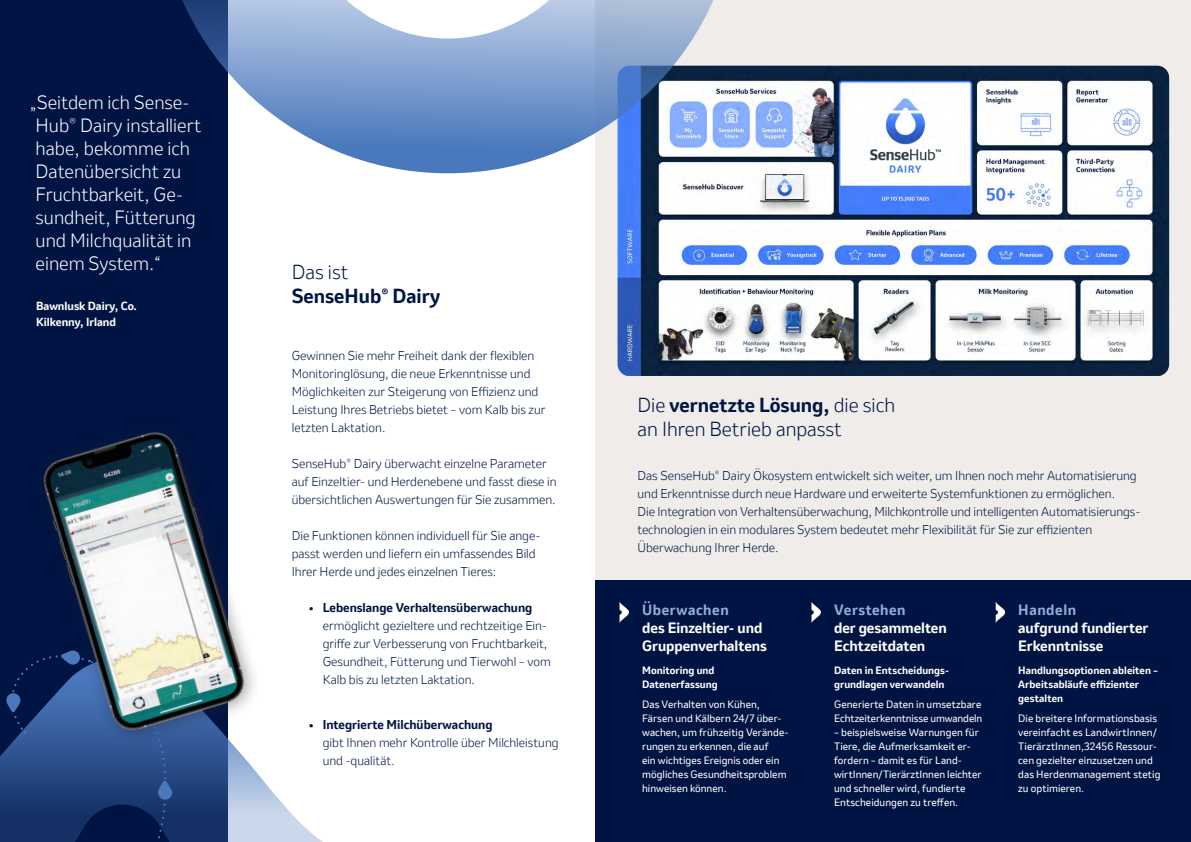
<style>
.page{position:relative;width:1191px;height:842px;background:#fff}
.page>*{position:absolute;margin:0;border:0;box-sizing:border-box;transform-origin:0 0}
.t1{font:300 19px/24px "Invention";color:#001443}
.t2{font:700 19px/24px "Invention";color:#001443}
.t3{font:300 18px/23px "Invention";color:#fff}
.t4{font:700 14px/18px "Invention";letter-spacing:-.005em;color:#fff}
.t5{font:700 14px "Invention";letter-spacing:.04em;color:#96add8}
.t6{font:300 12px/18px "Invention";color:#001443}
.t7{font:700 12px "Invention";color:#001443}
.t8{font:700 11px/16px "Invention";color:#fff}
.t9{font:10px/14px "Invention";letter-spacing:.005em;color:#fff}
.t10{font:700 10px/14px "Invention";letter-spacing:.005em;color:#fff}
.s1{font-weight:300}
.s2{font-weight:700}
</style>
<div class="page">
<div style="left:595px;top:0;width:596px;height:593px;background:#efece9"></div>
<div style="left:595px;top:580px;width:596px;height:262px;background:#001443"></div>
<div style="left:0;top:0;width:228px;height:842px;background:#001443"></div>
<svg style="left:187px;top:757px;width:136px;height:85px"></svg>
<svg style="left:0;top:750px;width:187px;height:92px"></svg>
<img style="left:6px;top:432px;width:248px;height:325px">
<img style="left:617px;top:66px;width:552px;height:310px">
<svg style="left:619px;top:601px;width:10px;height:22px"></svg>
<svg style="left:811px;top:601px;width:10px;height:22px"></svg>
<svg style="left:995px;top:601px;width:10px;height:22px"></svg>
<svg style="left:182px;top:0;width:556px;height:173px"></svg>
<h2 class="t3" style="left:36px;top:91px;width:167px;text-indent:-6px">„Seitdem ich Sense-<br>Hub<sup>®</sup> Dairy installiert habe, bekomme ich<br>Datenübersicht zu<br>Fruchtbarkeit, Ge&shy;sundheit, Fütterung und Milchqualität in einem System.“</h2>
<p class="t8" style="left:36px;top:298px;width:103px">Bawnlusk Dairy, Co.<br>Kilkenny, Irland</p>
<h1 class="t2" style="left:292px;top:260px;width:150px"><span class="s1">Das ist<br></span>SenseHub<sup>®</sup> Dairy</h1>
<p class="t6" style="left:292px;top:346px;width:255px">Gewinnen Sie mehr Freiheit dank der flexiblen Monitoringlösung, die neue Erkenntnisse und Möglichkeiten zur Steigerung von Effizienz und Leistung Ihres Betriebs bietet – vom Kalb bis zur letzten Laktation.</p>
<p class="t6" style="left:292px;top:454px;width:266px">SenseHub<sup>®</sup> Dairy überwacht einzelne Parameter auf Einzeltier- und Herdenebene und fasst diese in übersichtlichen Auswertungen für Sie zusammen.</p>
<p class="t6" style="left:292px;top:526px;width:250px">Die Funktionen können individuell für Sie ange&shy;passt werden und liefern ein umfassendes Bild<br>Ihrer Herde und jedes einzelnen Tieres:</p>
<p class="t7" style="left:309px;top:598px;width:225px">• Lebenslange Verhaltensüberwachung</p>
<p class="t6" style="left:323px;top:616px;width:229px">ermöglicht gezieltere und rechtzeitige Ein&shy;griffe zur Verbesserung von Fruchtbarkeit, Gesundheit, Fütterung und Tierwohl – vom Kalb bis zu letzten Laktation.</p>
<p class="t7" style="left:309px;top:715px;width:185px">• Integrierte Milchüberwachung</p>
<p class="t6" style="left:323px;top:733px;width:237px">gibt Ihnen mehr Kontrolle über Milchleistung und -qualität.</p>
<h1 class="t1" style="left:637px;top:393px;width:259px">Die <span class="s2">vernetzte Lösung,</span> die sich an Ihren Betrieb anpasst</h1>
<p class="t6" style="left:637px;top:466px;width:502px">Das SenseHub<sup>®</sup> Dairy Ökosystem entwickelt sich weiter, um Ihnen noch mehr Automatisierung und Erkenntnisse durch neue Hardware und erweiterte Systemfunktionen zu ermöglichen.<br>Die Integration von Verhaltensüberwachung, Milchkontrolle und intelligenten Automatisierungs&shy;technologien in ein modulares System bedeutet mehr Flexibilität für Sie zur effizienten Überwachung Ihrer Herde.</p>
<p class="t5" style="left:642px;top:600px;width:88px">Überwachen</p>
<p class="t4" style="left:642px;top:619px;width:126px">des Einzeltier- und<br>Gruppenverhaltens</p>
<p class="t10" style="left:642px;top:663px;width:77px">Monitoring und<br>Datenerfassung</p>
<p class="t9" style="left:642px;top:697px;width:148px">Das Verhalten von Kühen,<br>Färsen und Kälbern 24/7 über&shy;wachen, um frühzeitig Verände&shy;rungen zu erkennen, die auf<br>ein wichtiges Ereignis oder ein mögliches Gesundheitsproblem hinweisen können.</p>
<p class="t5" style="left:834px;top:600px;width:73px">Verstehen</p>
<p class="t4" style="left:834px;top:619px;width:114px">der gesammelten<br>Echtzeitdaten</p>
<p class="t10" style="left:834px;top:663px;width:115px">Daten in Entscheidungs&shy;grundlagen verwandeln</p>
<p class="t9" style="left:834px;top:697px;width:150px">Generierte Daten in umsetzbare<br>Echtzeiterkenntnisse umwandeln</p>
<p class="t9" style="left:834px;top:725px;width:149px">– beispielsweise Warnungen für<br>Tiere, die Aufmerksamkeit er&shy;fordern – damit es für Land&shy;wirtInnen/TierärztInnen leichter und schneller wird, fundierte<br>Entscheidungen zu treffen.</p>
<p class="t5" style="left:1018px;top:600px;width:59px">Handeln</p>
<p class="t4" style="left:1018px;top:619px;width:132px">aufgrund fundierter<br>Erkenntnisse</p>
<p class="t10" style="left:1018px;top:663px;width:141px">Handlungsoptionen ableiten –<br>Arbeitsabläufe effizienter gestalten</p>
<p class="t9" style="left:1018px;top:711px;width:144px">Die breitere Informationsbasis vereinfacht es LandwirtInnen/<br>TierärztInnen,32456 Ressour&shy;cen gezielter einzusetzen und das Herdenmanagement stetig zu optimieren.</p>
</div>
